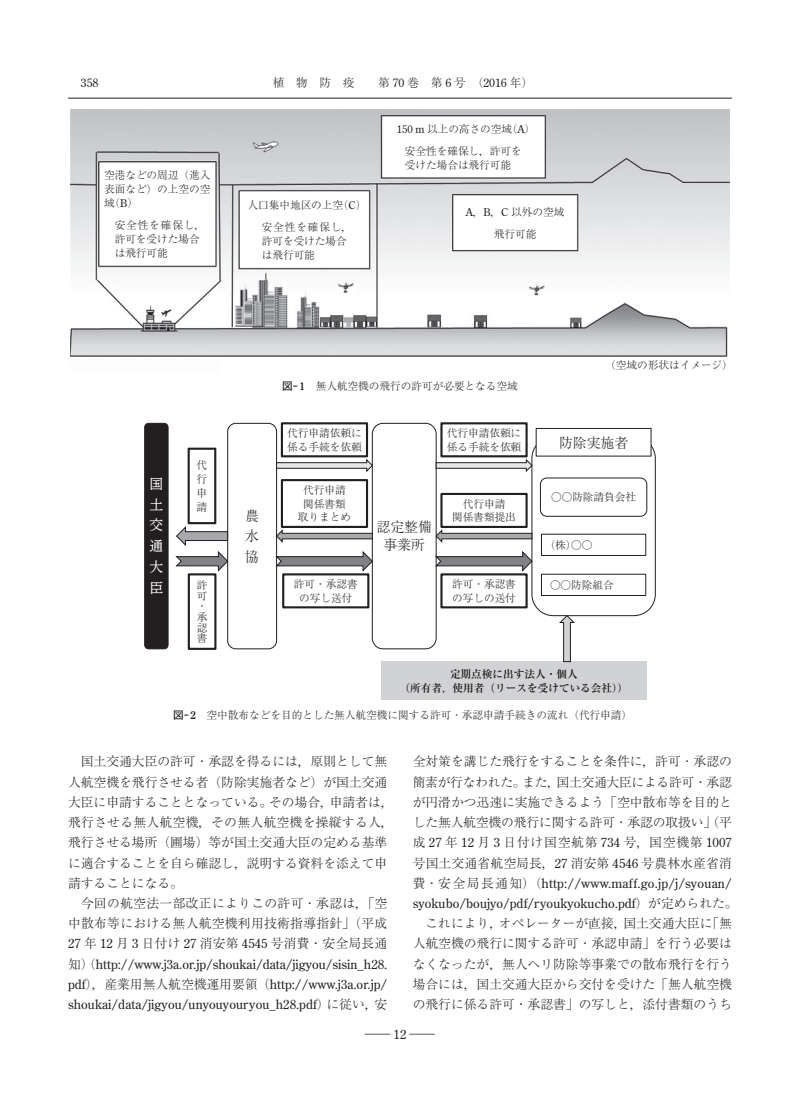
<style>
.page{position:relative;width:800px;height:1119px;background:#fff}
.page>*{position:absolute;margin:0;border:0;box-sizing:border-box;transform-origin:0 0}
.t1{font:13.8px/18.1px "Ryumin Pr 6 Light 90 msp RKSJ H";color:#231f20;text-align:center}
.t2{font:13.8px/20.7px "Reim Ytwz Pro Regular 90 msp RKSJ V";color:#fff;text-align:justify}
.t3{font:13.8px/20.7px "Ryumin Pr 6 Light 90 msp RKSJ V";color:#231f20;text-align:justify}
.t4{font:12.75px/20.2px "Ryumin Pr 6 Light 90 msp RKSJ H";color:#231f20;text-align:justify}
.t5{font:12.75px/20.2px "Century Old Style Std";color:#231f20;text-align:justify}
.t6{font:12.75px "Ryumin Pr 6 Light 90 msp RKSJ H";color:#231f20;scale:2 1}
.t7{font:11.7px "Ryumin Pr 6 Light 90 msp RKSJ H";color:#231f20}
.t8{font:11.7px "Century Old Style Std";color:#231f20}
.t9{font:10.65px/13.8px "Ryumin Pr 6 Light 90 msp RKSJ H";color:#231f20;text-align:center}
.t10{font:10.65px/13.8px "Ryumin Pr 6 Bold 90 msp RKSJ H";color:#231f20;text-align:center}
.t11{font:10.65px/10.6px "Ryumin Pr 6 Light 90 msp RKSJ V";color:#231f20;text-align:justify}
.s1{font-family:"Century Old Style Std"}
.s2{font-family:"Futo Min A101 Pr 6 Bold 90 msp RKSJ H"}
.s3{font-family:"Futo Go B101 Pr 6 Bold 90 msp RKSJ H"}
.s4{font-family:"Century Old Style Std";font-weight:700}
.s5{font-family:"Ryumin Pr 6 Light 90 msp RKSJ H"}
</style>
<div class="page">
<hr style="left:68px;top:98px;width:663px;height:1px;background:#231f20">
<img style="left:70px;top:109px;width:659px;height:248px">
<div style="left:531px;top:436px;width:124px;height:179px;border:1px solid #231f20;border-radius:21px"></div>
<div style="left:227px;top:423px;width:50px;height:226px;border:1px solid #231f20;border-radius:8px"></div>
<div style="left:372px;top:423px;width:64px;height:226px;border:1px solid #231f20;border-radius:11px"></div>
<div style="left:540px;top:477px;width:107px;height:39px;border:1px solid #231f20;border-radius:6px"></div>
<div style="left:381px;top:661px;width:265px;height:38px;background:#d1d2d4"></div>
<div style="left:281px;top:422px;width:87px;height:35px;border:2px solid #231f20"></div>
<div style="left:440px;top:422px;width:87px;height:35px;border:2px solid #231f20"></div>
<div style="left:440px;top:493px;width:87px;height:35px;border:2px solid #231f20"></div>
<div style="left:440px;top:573px;width:87px;height:35px;border:2px solid #231f20"></div>
<div style="left:282px;top:573px;width:87px;height:35px;border:2px solid #231f20"></div>
<div style="left:281px;top:479px;width:87px;height:49px;border:2px solid #231f20"></div>
<svg style="left:275px;top:551px;width:98px;height:20px"></svg>
<svg style="left:435px;top:551px;width:97px;height:20px"></svg>
<div style="left:145px;top:423px;width:23px;height:225px;background:#231f20;border-radius:4px"></div>
<div style="left:144px;top:423px;width:24px;height:226px;border:1px solid #231f20;border-radius:4px"></div>
<div style="left:187px;top:447px;width:29px;height:77px;border:2px solid #231f20"></div>
<div style="left:188px;top:573px;width:28px;height:76px;border:2px solid #231f20"></div>
<svg style="left:276px;top:459px;width:97px;height:13px"></svg>
<svg style="left:435px;top:459px;width:97px;height:13px"></svg>
<svg style="left:435px;top:529px;width:97px;height:13px"></svg>
<svg style="left:276px;top:529px;width:96px;height:13px"></svg>
<svg style="left:175px;top:526px;width:53px;height:45px"></svg>
<div style="left:536px;top:428px;width:115px;height:28px;background:#fff"></div>
<div style="left:536px;top:428px;width:115px;height:28px;border:1px solid #231f20"></div>
<svg style="left:559px;top:615px;width:15px;height:47px"></svg>
<p class="t8" style="left:81px;top:78px;width:19px">358</p>
<p class="t7" style="left:273px;top:78px;width:262px">植　物　防　疫　　第 <span class="s1">70</span> 巻　第 <span class="s1">6</span> 号　（<span class="s1">2016</span> 年）</p>
<p class="t9" style="left:104px;top:170px;width:108px;text-align:justify">空港などの周辺（進入表面など）の上空の空域（<span class="s1">B</span>）</p>
<p class="t9" style="left:115px;top:220px;width:92px;text-align:left">安全性を確保し<span class="s2">，</span>許可を受けた場合は飛行可能</p>
<p class="t9" style="left:247px;top:195px;width:120px;line-height:22.4px">人口集中地区の上空（<span class="s1">C</span>）安全性を確保し<span class="s2">，</span></p>
<p class="t9" style="left:262px;top:235px;width:87px;text-align:left">許可を受けた場合は飛行可能</p>
<p class="t9" style="left:397px;top:119px;width:140px;line-height:22.4px"><span class="s1">150 m</span> 以上の高さの空域（<span class="s1">A</span>）安全性を確保し<span class="s2">，</span>許可を</p>
<p class="t9" style="left:405px;top:160px;width:108px">受けた場合は飛行可能</p>
<p class="t9" style="left:465px;top:202px;width:100px;line-height:22.4px"><span class="s1">A</span><span class="s2">，</span><span class="s1">B</span><span class="s2">，</span><span class="s1">C</span> 以外の空域飛行可能</p>
<p class="t2" style="left:149px;top:475px;width:15px">国土交通大臣</p>
<p class="t11" style="left:197px;top:459px;width:12px;line-height:14.1px">代行申請</p>
<p class="t11" style="left:197px;top:581px;width:12px;text-align:left">許可・承認書</p>
<p class="t9" style="left:282px;top:380px;width:237px"><span class="s3">図－</span> <span class="s4">1</span>　無人航空機の飛行の許可が必要となる空域</p>
<p class="t9" style="left:287px;top:427px;width:76px;text-align:left">代行申請依頼に係る手続を依頼</p>
<p class="t9" style="left:446px;top:427px;width:76px;text-align:left">代行申請依頼に係る手続を依頼</p>
<p class="t9" style="left:298px;top:484px;width:55px">代行申請関係書類取りまとめ</p>
<p class="t3" style="left:245px;top:507px;width:15px">農水協</p>
<p class="t1" style="left:376px;top:520px;width:57px">認定整備事業所</p>
<p class="t9" style="left:294px;top:578px;width:65px">許可・承認書の写し送付</p>
<p class="t9" style="left:452px;top:498px;width:65px">代行申請<br>関係書類提出</p>
<p class="t9" style="left:452px;top:578px;width:65px;text-align:left">許可・承認書の写しの送付</p>
<p class="t9" style="left:605px;top:360px;width:129px">（空域の形状はイメージ）</p>
<p class="t1" style="left:559px;top:435px;width:71px">防除実施者</p>
<p class="t9" style="left:551px;top:491px;width:87px">○○防除請負会社</p>
<p class="t9" style="left:544px;top:539px;width:49px">（株）○○</p>
<p class="t9" style="left:550px;top:579px;width:65px">○○防除組合</p>
<p class="t10" style="left:399px;top:668px;width:230px">定期点検に出す法人・個人<br>（所有者，使用者（リースを受けている会社））</p>
<p class="t9" style="left:173px;top:709px;width:460px"><span class="s3">図－</span> <span class="s4">2</span>　空中散布などを目的とした無人航空機に関する許可・承認申請手続きの流れ（代行申請）</p>
<p class="t4" style="left:68px;top:753px;width:327px;text-align:left;text-indent:13px">国土交通大臣の許可・承認を得るには<span class="s2">，</span>原則として無人航空機を飛行させる者（防除実施者など）が国土交通大臣に申請することとなっている。その場合<span class="s2">，</span>申請者は<span class="s2">，</span>飛行させる無人航空機<span class="s2">，</span>その無人航空機を操縦する人<span class="s2">，</span>飛行させる場所（圃場）等が国土交通大臣の定める基準に適合することを自ら確認し<span class="s2">，</span>説明する資料を添えて申請することになる。</p>
<p class="t4" style="left:68px;top:894px;width:320px;text-indent:13px">今回の航空法一部改正によりこの許可・承認は<span class="s2">，</span>「空中散布等における無人航空機利用技術指導指針」（平成<span class="s1">27</span> 年 <span class="s1">12</span> 月 <span class="s1">3</span> 日付け <span class="s1">27</span> 消安第 <span class="s1">4545</span> 号消費・安全局長通</p>
<p class="t5" style="left:68px;top:954px;width:320px"><span class="s5">知）（</span>http://www.j3a.or.jp/shoukai/data/jigyou/sisin_h28. pdf<span class="s5">）</span><span class="s2">，</span><span class="s5">産業用無人航空機運用要領（</span>http://www.j3a.or.jp/ shoukai/data/jigyou/unyouyouryou_h28.pdf<span class="s5">）に従い</span><span class="s2">，</span><span class="s5">安</span></p>
<p class="t4" style="left:412px;top:753px;width:320px">全対策を講じた飛行をすることを条件に<span class="s2">，</span>許可・承認の簡素が行なわれた。また<span class="s2">，</span>国土交通大臣による許可・承認が円滑かつ迅速に実施できるよう「空中散布等を目的とした無人航空機の飛行に関する許可・承認の取扱い」（平成 <span class="s1">27</span> 年 <span class="s1">12</span> 月 <span class="s1">3</span> 日付け国空航第 <span class="s1">734</span> 号<span class="s2">，</span>国空機第 <span class="s1">1007</span>号国土交通省航空局長<span class="s2">，</span><span class="s1">27</span> 消安第 <span class="s1">4546</span> 号農林水産省消</p>
<p class="t5" style="left:412px;top:873px;width:326px"><span class="s5">費・安全局長通知）（</span>http://www.maff.go.jp/j/syouan/ syokubo/boujyo/pdf/ryoukyokucho.pdf<span class="s5">）が定められた。</span></p>
<p class="t4" style="left:412px;top:914px;width:320px;text-indent:13px">これにより<span class="s2">，</span>オペレーターが直接<span class="s2">，</span>国土交通大臣に「無人航空機の飛行に関する許可・承認申請」を行う必要はなくなったが<span class="s2">，</span>無人ヘリ防除等事業での散布飛行を行う場合には<span class="s2">，</span>国土交通大臣から交付を受けた「無人航空機の飛行に係る許可・承認書」の写しと<span class="s2">，</span>添付書類のうち</p>
<p class="t6" style="left:365px;top:1028px;width:37px">― <span class="s1">12</span> ―</p>
</div>
